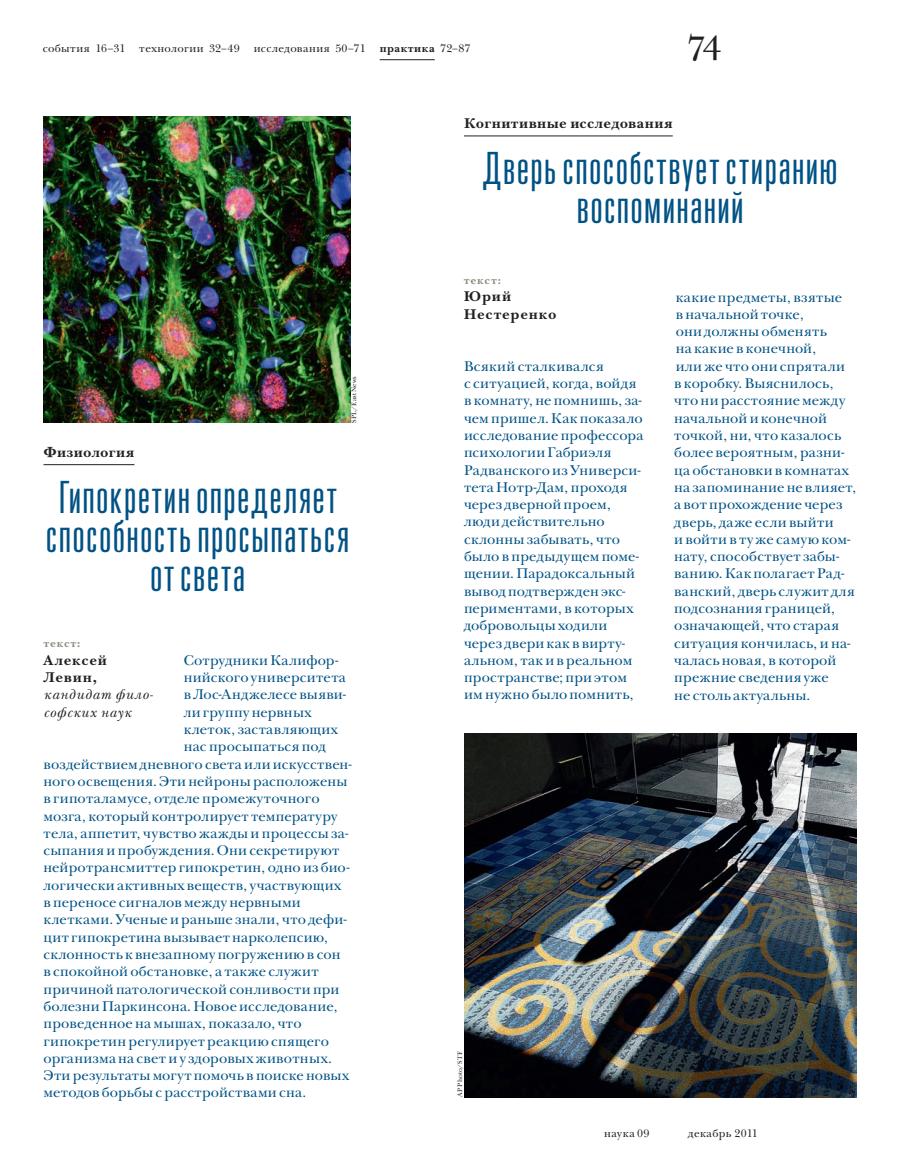
<style>
.page{position:relative;width:919px;height:1174px;background:#fff}
.page>*{position:absolute;margin:0;border:0;box-sizing:border-box;transform-origin:0 0}
.t1{font:45px/39px "Unicum Cond Light C";letter-spacing:.03em;color:#005285;text-align:center}
.t2{font:36px "New Baskerville ITC";color:#231f20}
.t3{font:14.55px/17.2px "New Baskerville ITC";letter-spacing:.015em;color:#005285}
.t4{font:700 14.55px/17.2px "New Baskerville ITC";letter-spacing:.035em;color:#231f20}
.t5{font:italic 14.55px/17.2px "New Baskerville ITC";letter-spacing:.05em;color:#231f20}
.t6{font:700 14.55px/17.2px "New Baskerville ITC";letter-spacing:.055em;color:#231f20}
.t7{font:700 14.55px "New Baskerville ITC";letter-spacing:.015em;color:#231f20}
.t8{font:11.25px "New Baskerville ITC";letter-spacing:.03em;color:#231f20}
.t9{font:700 11.25px "New Baskerville ITC";letter-spacing:.07em;color:#8b8b81}
.t10{font:6.75px "New Baskerville ITC";letter-spacing:.025em;color:#231f20}
.s1{font-weight:700}
</style>
<div class="page">
<hr style="left:379px;top:59px;width:55px;height:1px;background:#231f20">
<hr style="left:464px;top:136px;width:208px;height:1px;background:#231f20">
<hr style="left:43px;top:464px;width:91px;height:1px;background:#231f20">
<img style="left:43px;top:116px;width:307px;height:306px">
<img style="left:464px;top:734px;width:392px;height:363px">
<p class="t8" style="left:43px;top:42px;width:429px">события 16–31 технологии 32–49 исследования 50–71 <span class="s1">практика</span> 72–87</p>
<h2 class="t2" style="left:688px;top:19px;width:34px">74</h2>
<p class="t10" style="left:350px;top:422px;width:48px;rotate:-90deg">SPL/EastNews</p>
<p class="t7" style="left:43px;top:443px;width:92px">Физиология</p>
<h1 class="t1" style="left:46px;top:478px;width:305px">Гипокретин определяет способность просыпаться отсвета</h1>
<p class="t9" style="left:43px;top:637px;width:39px">текст:</p>
<p class="t4" style="left:43px;top:652px;width:65px">Алексей<br>Левин,</p>
<p class="t5" style="left:43px;top:686px;width:111px">кандидат фило&shy;софских наук</p>
<p class="t3" style="left:184px;top:652px;width:156px">Сотрудники Калифор-</p>
<p class="t3" style="left:184px;top:669px;width:164px">нийского университета</p>
<p class="t3" style="left:184px;top:686px;width:164px">в Лос-Анджелесе выяви-</p>
<p class="t3" style="left:184px;top:704px;width:129px">ли группу нервных</p>
<p class="t3" style="left:184px;top:721px;width:156px">клеток, заставляющих</p>
<p class="t3" style="left:184px;top:738px;width:144px">нас просыпаться под</p>
<p class="t3" style="left:43px;top:755px;width:310px">воздействием дневного света или искусствен-</p>
<p class="t3" style="left:43px;top:773px;width:306px">ного освещения. Эти нейроны расположены</p>
<p class="t3" style="left:43px;top:790px;width:277px">в гипоталамусе, отделе промежуточного</p>
<p class="t3" style="left:43px;top:807px;width:295px">мозга, который контролирует температуру</p>
<p class="t3" style="left:43px;top:825px;width:306px">тела, аппетит, чувство жажды и процессы за-</p>
<p class="t3" style="left:43px;top:842px;width:297px">сыпания и пробуждения. Они секретируют</p>
<p class="t3" style="left:43px;top:859px;width:307px">нейротрансмиттер гипокретин, одно из био-</p>
<p class="t3" style="left:43px;top:877px;width:299px">логически активных веществ, участвующих</p>
<p class="t3" style="left:43px;top:894px;width:259px">в переносе сигналов между нервными</p>
<p class="t3" style="left:43px;top:911px;width:304px">клетками. Ученые и раньше знали, что дефи-</p>
<p class="t3" style="left:43px;top:928px;width:286px">цит гипокретина вызывает нарколепсию,</p>
<p class="t3" style="left:43px;top:946px;width:298px">склонность к внезапному погружению в сон</p>
<p class="t3" style="left:44px;top:963px;width:277px">в спокойной обстановке, а также служит</p>
<p class="t3" style="left:44px;top:980px;width:297px">причиной патологической сонливости при</p>
<p class="t3" style="left:44px;top:998px;width:296px">болезни Паркинсона. Новое исследование,</p>
<p class="t3" style="left:44px;top:1015px;width:260px">проведенное намышах, показало, что</p>
<p class="t3" style="left:44px;top:1032px;width:287px">гипокретин регулирует реакцию спящего</p>
<p class="t3" style="left:44px;top:1050px;width:290px">организма на свет и у здоровых животных.</p>
<p class="t3" style="left:44px;top:1067px;width:307px">Эти результаты могут помочь в поиске новых</p>
<p class="t3" style="left:44px;top:1084px;width:264px">методов борьбы с расстройствами сна.</p>
<p class="t4" style="left:464px;top:116px;width:210px">Когнитивные исследования</p>
<h1 class="t1" style="left:482px;top:149px;width:356px">Дверь способствует стиранию воспоминаний</h1>
<p class="t9" style="left:464px;top:274px;width:39px">текст:</p>
<p class="t6" style="left:464px;top:289px;width:94px">Юрий<br>Нестеренко</p>
<p class="t3" style="left:464px;top:358px;width:181px">Всякий сталкивался<br>с ситуацией, когда, войдя в комнату, не помнишь, за&shy;чем пришел. Как показало исследование профессора психологии Габриэля<br>Радванского изУниверси&shy;тета Нотр-Дам, проходя через дверной проем, люди действительно склонны забывать, что было в предыдущем поме&shy;щении. Парадоксальный вывод подтвержден экс&shy;периментами, в которых добровольцы ходили через двери как в вирту&shy;альном, так и в реальном пространстве; при этом имнужно было помнить,</p>
<p class="t3" style="left:674px;top:289px;width:184px">какие предметы, взятые<br>в начальной точке,<br>они должны обменять<br>на какие в конечной,<br>или же что они спрятали<br>в коробку. Выяснилось, что ни расстояние между начальной и конечной точкой, ни, что казалось более вероятным, разни&shy;ца обстановки в комнатах на запоминание не влияет, а вот прохождение через дверь, даже если выйти<br>и войти в ту же самую ком&shy;нату, способствует забы&shy;ванию. Как полагает Рад&shy;ванский, дверь служит для подсознания границей, означающей, что старая ситуация кончилась, и на&shy;чалась новая, в которой прежние сведения уже<br>не столь актуальны.</p>
<p class="t10" style="left:456px;top:1097px;width:47px;rotate:-90deg">AP Photo/STF</p>
<p class="t8" style="left:604px;top:1126px;width:47px">наука 09</p>
<p class="t8" style="left:688px;top:1126px;width:71px">декабрь 2011</p>
</div>
